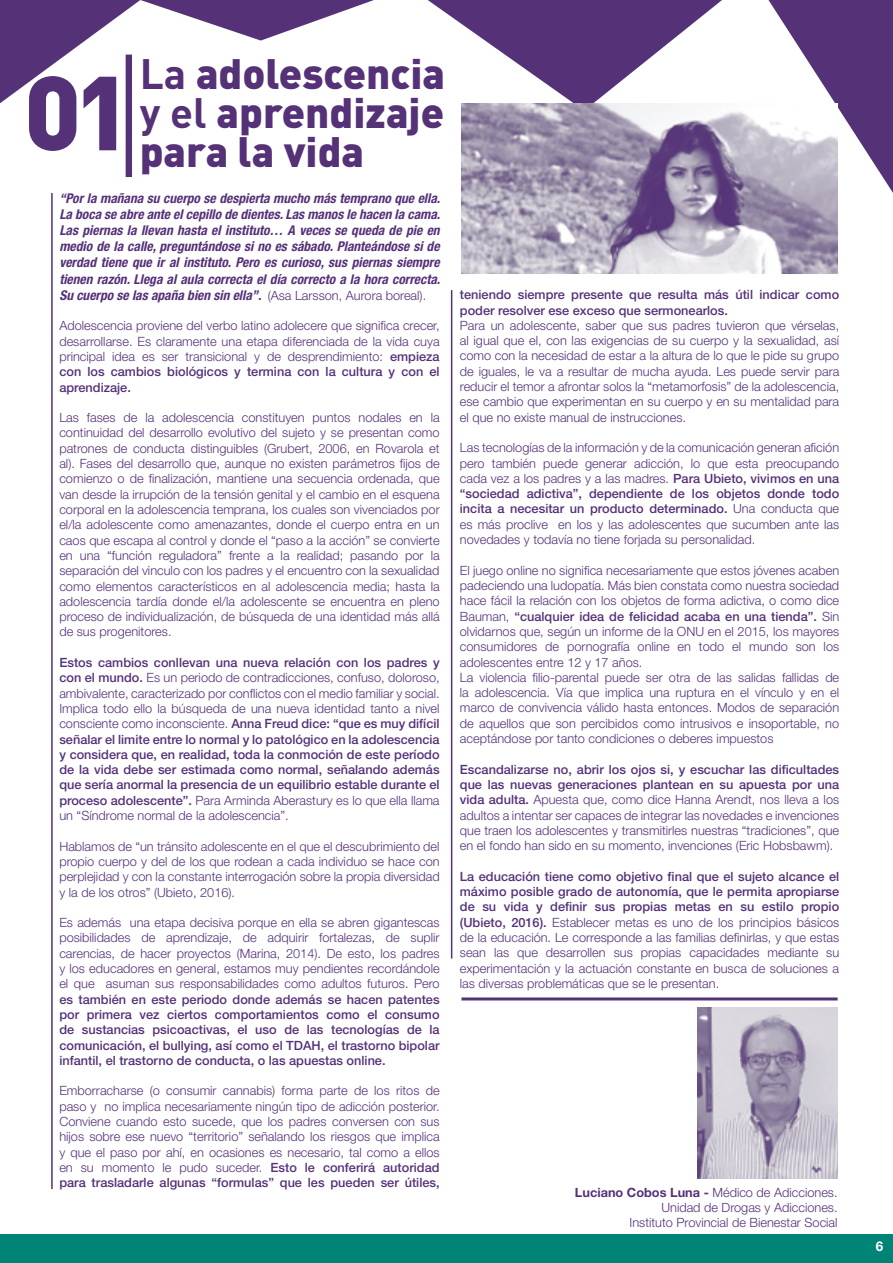
<style>
.page{position:relative;width:893px;height:1263px;background:#fff}
.page>*{position:absolute;margin:0;border:0;box-sizing:border-box;transform-origin:0 0}
.t1{font:900 103.35px "DIN Pro";color:#553178}
.t2{font:900 42px/39px "DIN Pro";color:#553178}
.t3{font:italic 700 condensed 13.5px/16.2px "Helvetica Neue LT Std";color:#553178;text-align:justify}
.t4{font:700 13.5px "Helvetica Neue LT Std";color:#fff}
.t5{font:300 12.75px/15.3px "Helvetica Neue LT Std";color:#553178;text-align:justify}
.t6{font:500 12.75px/15.3px "Helvetica Neue LT Std";color:#553178;text-align:justify}
.s1{font-weight:700}
.s2{font-weight:300;font-style:normal;font-stretch:normal;font-size:12.75px}
.s3{font-weight:500}
.s4{font-weight:300}
</style>
<div class="page">
<div style="left:0;top:1235px;width:893px;height:28px;background:#008475"></div>
<img style="left:697px;top:1008px;width:141px;height:170px">
<hr style="left:461px;top:997px;width:377px;height:3px;background:#553178">
<svg style="left:0;top:0;width:893px;height:193px"></svg>
<hr style="left:51px;top:193px;width:2px;height:996px;background:#553178">
<hr style="left:451px;top:290px;width:1px;height:668px;background:#553178">
<img style="left:461px;top:103px;width:377px;height:170px">
<h1 class="t1" style="left:24px;top:43px;width:109px">01</h1>
<h2 class="t2" style="left:140px;top:52px;width:307px"><span class="s1">La</span> adolescencia <span class="s1">y el</span> aprendizaje</h2>
<h2 class="t2" style="left:140px;top:130px;width:226px">para la vida</h2>
<p class="t3" style="left:59px;top:190px;width:382px">“Por la mañana su cuerpo se despierta mucho más temprano que ella.<br>La boca se abre ante el cepillo de dientes. Las manos le hacen la cama.<br>Las piernas la llevan hasta el instituto… A veces se queda de pie en medio de la calle, preguntándose si no es sábado. Planteándose si de verdad tiene que ir al instituto. Pero es curioso, sus piernas siempre tienen razón. Llega al aula correcta el día correcto a la hora correcta.<br>Su cuerpo se las apaña bien sin ella”. <span class="s2">(Asa Larsson, Aurora boreal).</span></p>
<p class="t5" style="left:59px;top:318px;width:382px">Adolescencia proviene del verbo latino adolecere que significa crecer, desarrollarse. Es claramente una etapa diferenciada de la vida cuya principal idea es ser transicional y de desprendimiento: <span class="s3">empieza con los cambios biológicos y termina con la cultura y con el aprendizaje.</span></p>
<p class="t5" style="left:59px;top:410px;width:382px">Las fases de la adolescencia constituyen puntos nodales en la continuidad del desarrollo evolutivo del sujeto y se presentan como patrones de conducta distinguibles (Grubert, 2006, en Rovarola et al). Fases del desarrollo que, aunque no existen parámetros fijos de comienzo o de finalización, mantiene una secuencia ordenada, que van desde la irrupción de la tensión genital y el cambio en el esquena corporal en la adolescencia temprana, los cuales son vivenciados por el/la adolescente como amenazantes, donde el cuerpo entra en un caos que escapa al control y donde el “paso a la acción” se convierte en una “función reguladora” frente a la realidad; pasando por la separación del vinculo con los padres y el encuentro con la sexualidad como elementos característicos en al adolescencia media; hasta la adolescencia tardía donde el/la adolescente se encuentra en pleno proceso de individualización, de búsqueda de una identidad más allá de sus progenitores.</p>
<p class="t6" style="left:59px;top:655px;width:382px">Estos cambios conllevan una nueva relación con los padres y con el mundo. <span class="s4">Es un periodo de contradicciones, confuso, doloroso, ambivalente, caracterizado por conflictos con el medio familiar y social.<br>Implica todo ello la búsqueda de una nueva identidad tanto a nivel consciente como inconsciente.</span> Anna Freud dice: “que es muy difícil señalar el limite entre lo normal y lo patológico en la adolescencia y considera que, en realidad, toda la conmoción de este período de la vida debe ser estimada como normal, señalando además que sería anormal la presencia de un equilibrio estable durante el proceso adolescente”. <span class="s4">Para Arminda Aberastury es lo que ella llama un “Síndrome normal de la adolescencia”.</span></p>
<p class="t5" style="left:59px;top:838px;width:382px">Hablamos de “un tránsito adolescente en el que el descubrimiento del propio cuerpo y del de los que rodean a cada individuo se hace con perplejidad y con la constante interrogación sobre la propia diversidad y la de los otros” (Ubieto, 2016).</p>
<p class="t5" style="left:59px;top:915px;width:382px">Es además una etapa decisiva porque en ella se abren gigantescas posibilidades de aprendizaje, de adquirir fortalezas, de suplir carencias, de hacer proyectos (Marina, 2014). De esto, los padres y los educadores en general, estamos muy pendientes recordándole el que asuman sus responsabilidades como adultos futuros. Pero</p>
<p class="t6" style="left:59px;top:991px;width:382px">es también en este periodo donde además se hacen patentes por primera vez ciertos comportamientos como el consumo de sustancias psicoactivas, el uso de las tecnologías de la comunicación, el bullying, así como el TDAH, el trastorno bipolar infantil, el trastorno de conducta, o las apuestas online.</p>
<p class="t5" style="left:59px;top:1083px;width:382px">Emborracharse (o consumir cannabis) forma parte de los ritos de paso y no implica necesariamente ningún tipo de adicción posterior.<br>Conviene cuando esto sucede, que los padres conversen con sus hijos sobre ese nuevo “territorio” señalando los riesgos que implica y que el paso por ahí, en ocasiones es necesario, tal como a ellos en su momento le pudo suceder. <span class="s3">Esto le conferirá autoridad para trasladarle algunas “formulas” que les pueden ser útiles,</span></p>
<p class="t6" style="left:460px;top:287px;width:381px">teniendo siempre presente que resulta más útil indicar como poder resolver ese exceso que sermonearlos.</p>
<p class="t5" style="left:460px;top:317px;width:381px">Para un adolescente, saber que sus padres tuvieron que vérselas, al igual que el, con las exigencias de su cuerpo y la sexualidad, así como con la necesidad de estar a la altura de lo que le pide su grupo de iguales, le va a resultar de mucha ayuda. Les puede servir para reducir el temor a afrontar solos la “metamorfosis” de la adolescencia, ese cambio que experimentan en su cuerpo y en su mentalidad para el que no existe manual de instrucciones.</p>
<p class="t5" style="left:460px;top:440px;width:381px">Las tecnologías de la información y de la comunicación generan afición pero también puede generar adicción, lo que esta preocupando cada vez a los padres y a las madres. <span class="s3">Para Ubieto, vivimos en una “sociedad adictiva”, dependiente de los objetos donde todo incita a necesitar un producto determinado.</span> Una conducta que es más proclive en los y las adolescentes que sucumben ante las novedades y todavía no tiene forjada su personalidad.</p>
<p class="t5" style="left:460px;top:562px;width:381px;text-align:left">El juego online no significa necesariamente que estos jóvenes acaben padeciendo una ludopatía. Más bien constata como nuestra sociedad hace fácil la relación con los objetos de forma adictiva, o como dice Bauman, <span class="s3">“cualquier idea de felicidad acaba en una tienda”.</span> Sin olvidarnos que, según un informe de la ONU en el 2015, los mayores consumidores de pornografía online en todo el mundo son los adolescentes entre 12 y 17 años.<br>La violencia filio-parental puede ser otra de las salidas fallidas de la adolescencia. Vía que implica una ruptura en el vínculo y en el marco de convivencia válido hasta entonces. Modos de separación de aquellos que son percibidos como intrusivos e insoportable, no aceptándose por tanto condiciones o deberes impuestos</p>
<p class="t5" style="left:460px;top:761px;width:381px"><span class="s3">Escandalizarse no, abrir los ojos si, y escuchar las dificultades que las nuevas generaciones plantean en su apuesta por una vida adulta.</span> Apuesta que, como dice Hanna Arendt, nos lleva a los adultos a intentar ser capaces de integrar las novedades e invenciones que traen los adolescentes y transmitirles nuestras “tradiciones”, que en el fondo han sido en su momento, invenciones (Eric Hobsbawm).</p>
<p class="t5" style="left:460px;top:868px;width:381px"><span class="s3">La educación tiene como objetivo final que el sujeto alcance el máximo posible grado de autonomía, que le permita apropiarse de su vida y definir sus propias metas en su estilo propio (Ubieto, 2016).</span> Establecer metas es uno de los principios básicos de la educación. Le corresponde a las familias definirlas, y que estas sean las que desarrollen sus propias capacidades mediante su experimentación y la actuación constante en busca de soluciones a las diversas problemáticas que se le presentan.</p>
<p class="t5" style="left:575px;top:1184px;width:264px;text-align:right"><span class="s1">Luciano Cobos Luna -</span> Médico de Adicciones.<br>Unidad de Drogas y Adicciones.<br>Instituto Provincial de Bienestar Social</p>
<p class="t4" style="left:876px;top:1238px;width:9px">6</p>
</div>
